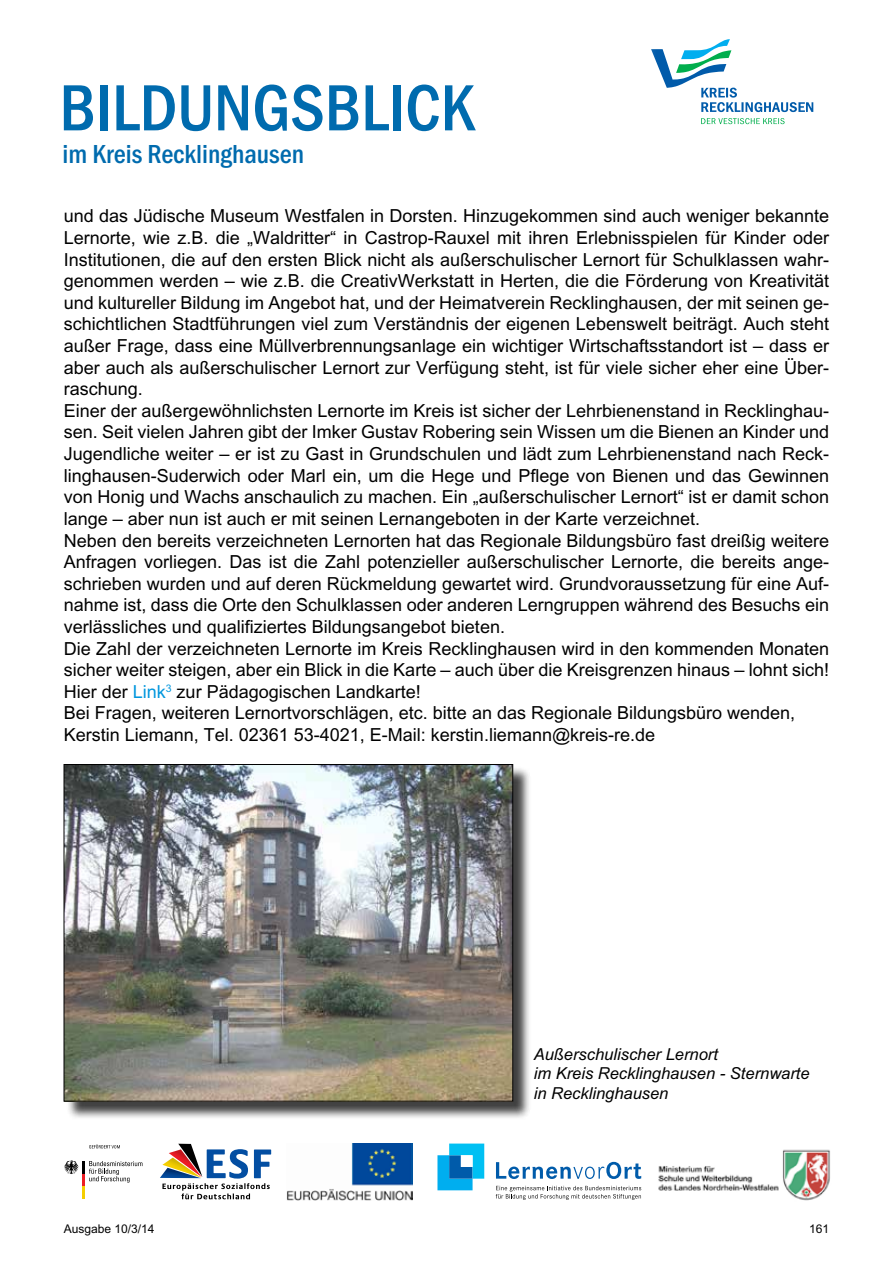
<style>
.page{position:relative;width:893px;height:1263px;background:#fff}
.page>*{position:absolute;margin:0;border:0;box-sizing:border-box;transform-origin:0 0}
.t1{font:500 condensed 67.5px "Franklin Gothic";letter-spacing:.09em;color:#006bae}
.t2{font:500 condensed 27px "Franklin Gothic";color:#006bae}
.t3{font:18px/21.6px "Arial";color:#000}
.t4{font:italic 16.5px/19.8px "Arial";color:#000}
.t5{font:12px "Arial";color:#000}
.s1{color:#0096dd}
</style>
<div class="page">
<svg style="left:701px;top:118px;width:84px;height:6px"></svg>
<svg style="left:651px;top:39px;width:162px;height:73px"></svg>
<svg style="left:64px;top:1160px;width:78px;height:39px"></svg>
<svg style="left:89px;top:1144px;width:31px;height:4px"></svg>
<svg style="left:160px;top:1144px;width:111px;height:55px"></svg>
<img style="left:287px;top:1144px;width:126px;height:56px">
<svg style="left:437px;top:1143px;width:204px;height:57px"></svg>
<div style="left:461px;top:1155px;width:12px;height:12px;background:#fff"></div>
<img style="left:658px;top:1149px;width:172px;height:52px">
<div style="left:66px;top:766px;width:466px;height:354px;background:#000;opacity:.75"></div>
<img style="left:66px;top:766px;width:445px;height:333px">
<div style="left:64px;top:764px;width:449px;height:337px;border:1px solid #000"></div>
<h1 class="t1" style="left:60px;top:70px;width:411px">Bildungsblick</h1>
<h2 class="t2" style="left:62px;top:139px;width:243px">im Kreis Recklinghausen</h2>
<p class="t3" style="left:64px;top:205px;width:767px">und das Jüdische Museum Westfalen in Dorsten. Hinzugekommen sind auch weniger bekannte Lernorte, wie z.B. die „Waldritter“ in Castrop-Rauxel mit ihren Erlebnisspielen für Kinder oder Institutionen, die auf den ersten Blick nicht als außerschulischer Lernort für Schulklassen wahr&shy;genommen werden – wie z.B. die CreativWerkstatt in Herten, die die Förderung von Kreativität und kultureller Bildung im Angebot hat, und der Heimatverein Recklinghausen, der mit seinen ge&shy;schichtlichen Stadtführungen viel zum Verständnis der eigenen Lebenswelt beiträgt. Auch steht außer Frage, dass eine Müllverbrennungsanlage ein wichtiger Wirtschaftsstandort ist – dass er aber auch als außerschulischer Lernort zur Verfügung steht, ist für viele sicher eher eine Über&shy;raschung.<br>Einer der außergewöhnlichsten Lernorte im Kreis ist sicher der Lehrbienenstand in Recklinghau&shy;sen. Seit vielen Jahren gibt der Imker Gustav Robering sein Wissen um die Bienen an Kinder und Jugendliche weiter – er ist zu Gast in Grundschulen und lädt zum Lehrbienenstand nach Reck&shy;linghausen-Suderwich oder Marl ein, um die Hege und Pflege von Bienen und das Gewinnen von Honig und Wachs anschaulich zu machen. Ein „außerschulischer Lernort“ ist er damit schon lange – aber nun ist auch er mit seinen Lernangeboten in der Karte verzeichnet.<br>Neben den bereits verzeichneten Lernorten hat das Regionale Bildungsbüro fast dreißig weitere Anfragen vorliegen. Das ist die Zahl potenzieller außerschulischer Lernorte, die bereits ange&shy;schrieben wurden und auf deren Rückmeldung gewartet wird. Grundvoraussetzung für eine Auf&shy;nahme ist, dass die Orte den Schulklassen oder anderen Lerngruppen während des Besuchs ein verlässliches und qualifiziertes Bildungsangebot bieten.<br>Die Zahl der verzeichneten Lernorte im Kreis Recklinghausen wird in den kommenden Monaten sicher weiter steigen, aber ein Blick in die Karte – auch über die Kreisgrenzen hinaus – lohnt sich!<br>Hier der <span class="s1">Link</span><sup>3</sup> zur Pädagogischen Landkarte!<br>Bei Fragen, weiteren Lernortvorschlägen, etc. bitte an das Regionale Bildungsbüro wenden, Kerstin Liemann, Tel. 02361 53-4021, E-Mail: kerstin.liemann@kreis-re.de</p>
<p class="t4" style="left:534px;top:1044px;width:277px">Außerschulischer Lernort<br>im Kreis Recklinghausen - Sternwarte in Recklinghausen</p>
<p class="t5" style="left:64px;top:1222px;width:92px">Ausgabe 10/3/14</p>
<p class="t5" style="left:809px;top:1222px;width:22px">161</p>
</div>
